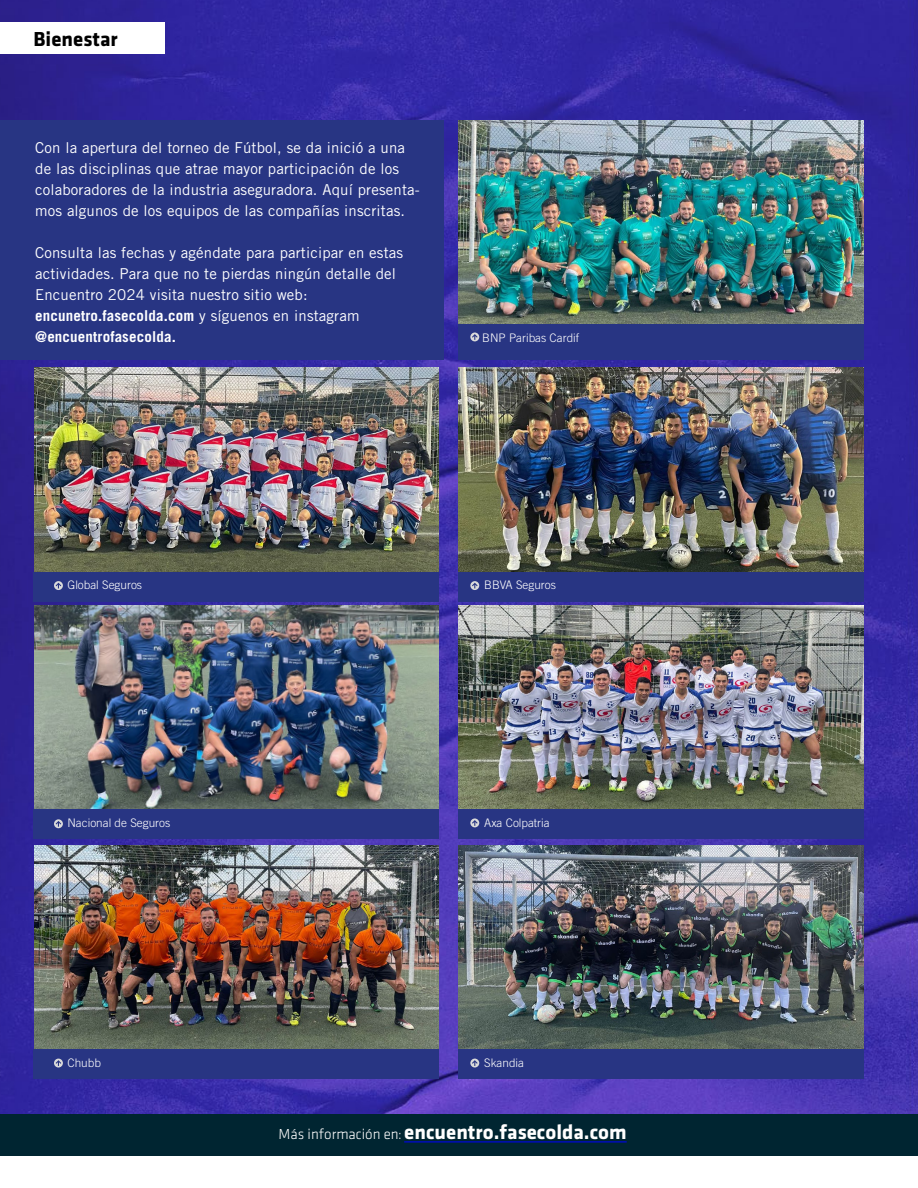
<style>
.page{position:relative;width:918px;height:1188px;background:#fff}
.page>*{position:absolute;margin:0;border:0;box-sizing:border-box;transform-origin:0 0}
.t1{font:700 21px "Klavika";color:#fff}
.t2{font:700 21px "Klavika";color:#000}
.t3{font:15px/21px "Trade Gothic LT Std";letter-spacing:.01em;color:#fff}
.t4{font:300 11.85px "Trade Gothic LT Std";color:#fff}
.s1{font-weight:700}
.s2{font-family:"Klavika Light TF";font-weight:400;font-size:15px}
</style>
<div class="page">
<img style="left:0;top:0;width:918px;height:1114px">
<img style="left:459px;top:120px;width:405px;height:204px">
<img style="left:459px;top:368px;width:405px;height:204px">
<img style="left:459px;top:605px;width:405px;height:204px">
<img style="left:459px;top:845px;width:405px;height:204px">
<img style="left:34px;top:368px;width:405px;height:204px">
<img style="left:34px;top:605px;width:405px;height:204px">
<img style="left:34px;top:845px;width:405px;height:204px">
<div style="left:459px;top:324px;width:405px;height:36px;background:#283583"></div>
<div style="left:459px;top:572px;width:405px;height:29px;background:#283583"></div>
<div style="left:459px;top:809px;width:405px;height:29px;background:#283583"></div>
<div style="left:459px;top:1049px;width:405px;height:30px;background:#283583"></div>
<div style="left:0;top:120px;width:443px;height:240px;background:#283583"></div>
<div style="left:33px;top:572px;width:406px;height:29px;background:#283583"></div>
<div style="left:33px;top:809px;width:406px;height:29px;background:#283583"></div>
<div style="left:33px;top:1049px;width:406px;height:30px;background:#283583"></div>
<svg style="left:470px;top:333px;width:9px;height:8px"></svg>
<svg style="left:54px;top:581px;width:9px;height:9px"></svg>
<svg style="left:54px;top:819px;width:9px;height:9px"></svg>
<svg style="left:54px;top:1059px;width:9px;height:9px"></svg>
<svg style="left:470px;top:581px;width:9px;height:9px"></svg>
<svg style="left:470px;top:818px;width:9px;height:9px"></svg>
<svg style="left:470px;top:1059px;width:9px;height:9px"></svg>
<div style="left:0;top:22px;width:164px;height:32px;background:#fff"></div>
<div style="left:0;top:1114px;width:918px;height:41px;background:#002531"></div>
<hr style="left:404px;top:1142px;width:223px;height:1px;background:#00f">
<h1 class="t2" style="left:34px;top:27px;width:86px">Bienestar</h1>
<p class="t3" style="left:35px;top:137px;width:386px">Con la apertura del torneo de Fútbol, se da inició a una de las disciplinas que atrae mayor participación de los colaboradores de la industria aseguradora. Aquí presenta&shy;mos algunos de los equipos de las compañías inscritas.</p>
<p class="t3" style="left:35px;top:242px;width:370px">Consulta las fechas y agéndate para participar en estas actividades. Para que no te pierdas ningún detalle del Encuentro 2024 visita nuestro sitio web: <span class="s1">encunetro.fasecolda.com</span> y síguenos en instagram <span class="s1">@encuentrofasecolda.</span></p>
<p class="t4" style="left:482px;top:331px;width:98px">BNP Paribas Cardif</p>
<p class="t4" style="left:67px;top:578px;width:76px">Global Seguros</p>
<p class="t4" style="left:484px;top:578px;width:73px">BBVA Seguros</p>
<p class="t4" style="left:67px;top:816px;width:104px">Nacional de Seguros</p>
<p class="t4" style="left:484px;top:816px;width:67px">Axa Colpatria</p>
<p class="t4" style="left:67px;top:1056px;width:35px">Chubb</p>
<p class="t4" style="left:484px;top:1056px;width:41px">Skandia</p>
<h1 class="t1" style="left:279px;top:1121px;width:350px"><span class="s2">Más información en:</span> encuentro.fasecolda.com</h1>
</div>
